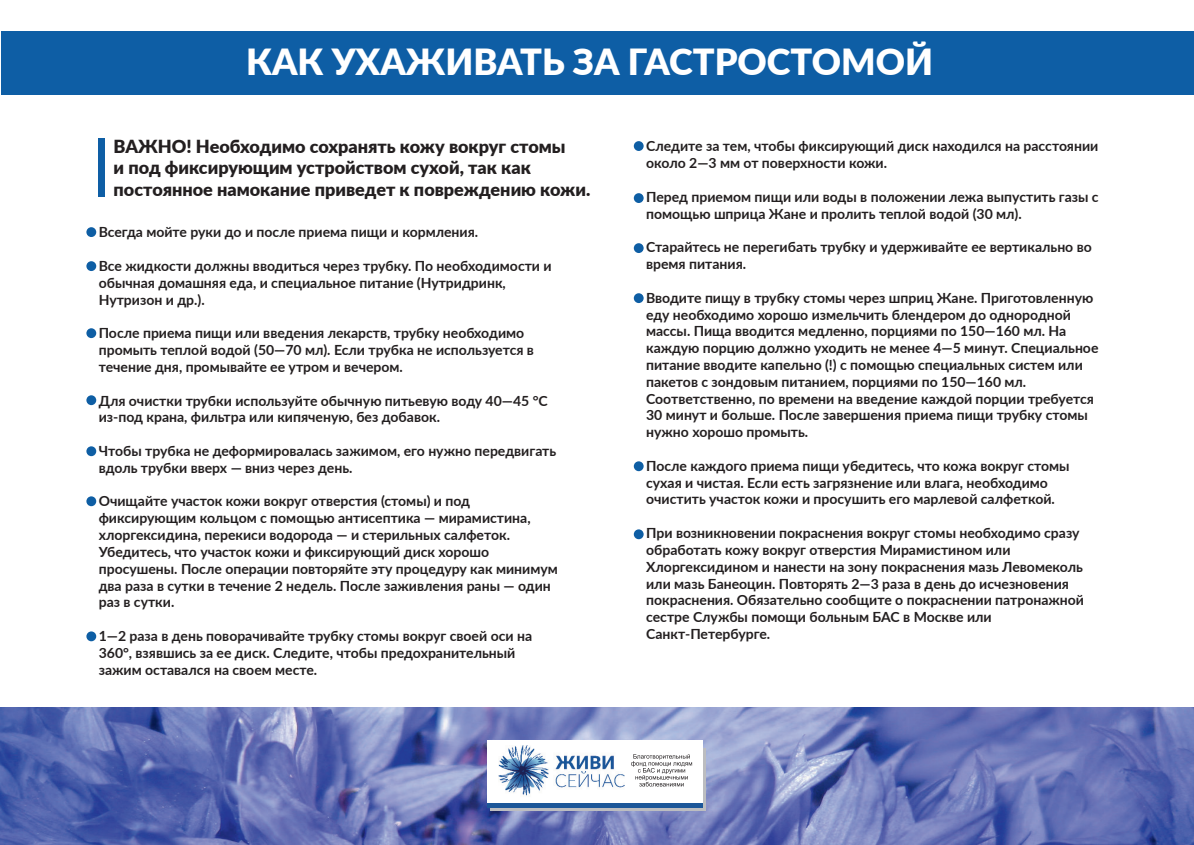
<style>
.page{position:relative;width:1194px;height:845px;background:#fff}
.page>*{position:absolute;margin:0;border:0;box-sizing:border-box;transform-origin:0 0}
.t1{font:900 36px "Lato";color:#fff}
.t2{font:900 18px/21.6px "Lato";color:#231f20}
.t3{font:700 14px/16.8px "Lato";color:#231f20}
</style>
<div class="page">
<div style="left:1px;top:32px;width:1192px;height:63px;background:#0e5ea5"></div>
<img style="left:0;top:707px;width:1193px;height:137px">
<div style="left:98px;top:138px;width:6px;height:58px;background:#0e5ea5"></div>
<div style="left:86px;top:227px;width:10px;height:10px;background:#0e5ea4;border-radius:50%"></div>
<div style="left:86px;top:261px;width:10px;height:10px;background:#0e5ea4;border-radius:50%"></div>
<div style="left:86px;top:328px;width:10px;height:10px;background:#0e5ea4;border-radius:50%"></div>
<div style="left:86px;top:395px;width:10px;height:10px;background:#0e5ea4;border-radius:50%"></div>
<div style="left:86px;top:446px;width:10px;height:10px;background:#0e5ea4;border-radius:50%"></div>
<div style="left:86px;top:496px;width:10px;height:10px;background:#0e5ea4;border-radius:50%"></div>
<div style="left:86px;top:631px;width:10px;height:10px;background:#0e5ea4;border-radius:50%"></div>
<svg style="left:633px;top:141px;width:10px;height:10px"></svg>
<div style="left:633px;top:193px;width:10px;height:10px;background:#0e5ea4;border-radius:50%"></div>
<div style="left:633px;top:243px;width:10px;height:10px;background:#0e5ea4;border-radius:50%"></div>
<div style="left:633px;top:293px;width:10px;height:10px;background:#0e5ea4;border-radius:50%"></div>
<div style="left:633px;top:461px;width:10px;height:10px;background:#0e5ea4;border-radius:50%"></div>
<div style="left:633px;top:529px;width:10px;height:10px;background:#0e5ea4;border-radius:50%"></div>
<svg style="left:490px;top:748px;width:215px;height:63px"></svg>
<svg style="left:487px;top:802px;width:215px;height:5px"></svg>
<div style="left:487px;top:740px;width:215px;height:62px;background:#fff"></div>
<img style="left:498px;top:745px;width:126px;height:51px">
<svg style="left:631px;top:754px;width:61px;height:32px"></svg>
<h1 class="t1" style="left:246px;top:35px;width:688px">КАК УХАЖИВАТЬ ЗА ГАСТРОСТОМОЙ</h1>
<p class="t2" style="left:114px;top:135px;width:478px">ВАЖНО! Необходимо сохранять кожу вокруг стомы<br>и под фиксирующим устройством сухой, так как постоянное намокание приведет к повреждению кожи.</p>
<p class="t3" style="left:99px;top:223px;width:381px">Всегда мойте руки до и после приема пищи и кормления.</p>
<p class="t3" style="left:99px;top:257px;width:454px">Все жидкости должны вводиться через трубку. По необходимости и обычная домашняя еда, и специальное питание (Нутридринк,<br>Нутризон и др.).</p>
<p class="t3" style="left:99px;top:324px;width:436px">После приема пищи или введения лекарств, трубку необходимо промыть теплой водой (50—70 мл). Если трубка не используется в течение дня, промывайте ее утром и вечером.</p>
<p class="t3" style="left:99px;top:391px;width:450px">Для очистки трубки используйте обычную питьевую воду 40—45 °C из-под крана, фильтра или кипяченую, без добавок.</p>
<p class="t3" style="left:99px;top:442px;width:459px">Чтобы трубка не деформировалась зажимом, его нужно передвигать вдоль трубки вверх — вниз через день.</p>
<p class="t3" style="left:99px;top:492px;width:460px">Очищайте участок кожи вокруг отверстия (стомы) и под фиксирующим кольцом с помощью антисептика — мирамистина, хлоргексидина, перекиси водорода — и стерильных салфеток.<br>Убедитесь, что участок кожи и фиксирующий диск хорошо просушены. После операции повторяйте эту процедуру как минимум два раза в сутки в течение 2 недель. После заживления раны — один раз в сутки.</p>
<p class="t3" style="left:99px;top:626px;width:435px">1—2 раза в день поворачивайте трубку стомы вокруг своей оси на<br>360°, взявшись за ее диск. Следите, чтобы предохранительный зажим оставался на своем месте.</p>
<p class="t3" style="left:646px;top:137px;width:453px">Следите за тем, чтобы фиксирующий диск находился на расстоянии около 2—3 мм от поверхности кожи.</p>
<p class="t3" style="left:646px;top:188px;width:454px">Перед приемом пищи или воды в положении лежа выпустить газы с помощью шприца Жане и пролить теплой водой (30 мл).</p>
<p class="t3" style="left:646px;top:238px;width:447px">Старайтесь не перегибать трубку и удерживайте ее вертикально во время питания.</p>
<p class="t3" style="left:646px;top:288px;width:454px">Вводите пищу в трубку стомы через шприц Жане. Приготовленную еду необходимо хорошо измельчить блендером до однородной массы. Пища вводится медленно, порциями по 150—160 мл. На каждую порцию должно уходить не менее 4—5 минут. Специальное питание вводите капельно (!) с помощью специальных систем или пакетов с зондовым питанием, порциями по 150—160 мл.<br>Соответственно, по времени на введение каждой порции требуется 30 минут и больше. После завершения приема пищи трубку стомы нужно хорошо промыть.</p>
<p class="t3" style="left:646px;top:456px;width:425px">После каждого приема пищи убедитесь, что кожа вокруг стомы сухая и чистая. Если есть загрязнение или влага, необходимо очистить участок кожи и просушить его марлевой салфеткой.</p>
<p class="t3" style="left:646px;top:524px;width:439px">При возникновении покраснения вокруг стомы необходимо сразу обработать кожу вокруг отверстия Мирамистином или Хлоргексидином и нанести на зону покраснения мазь Левомеколь или мазь Банеоцин. Повторять 2—3 раза в день до исчезновения покраснения. Обязательно сообщите о покраснении патронажной сестре Службы помощи больным БАС в Москве или Санкт-Петербурге.</p>
</div>
